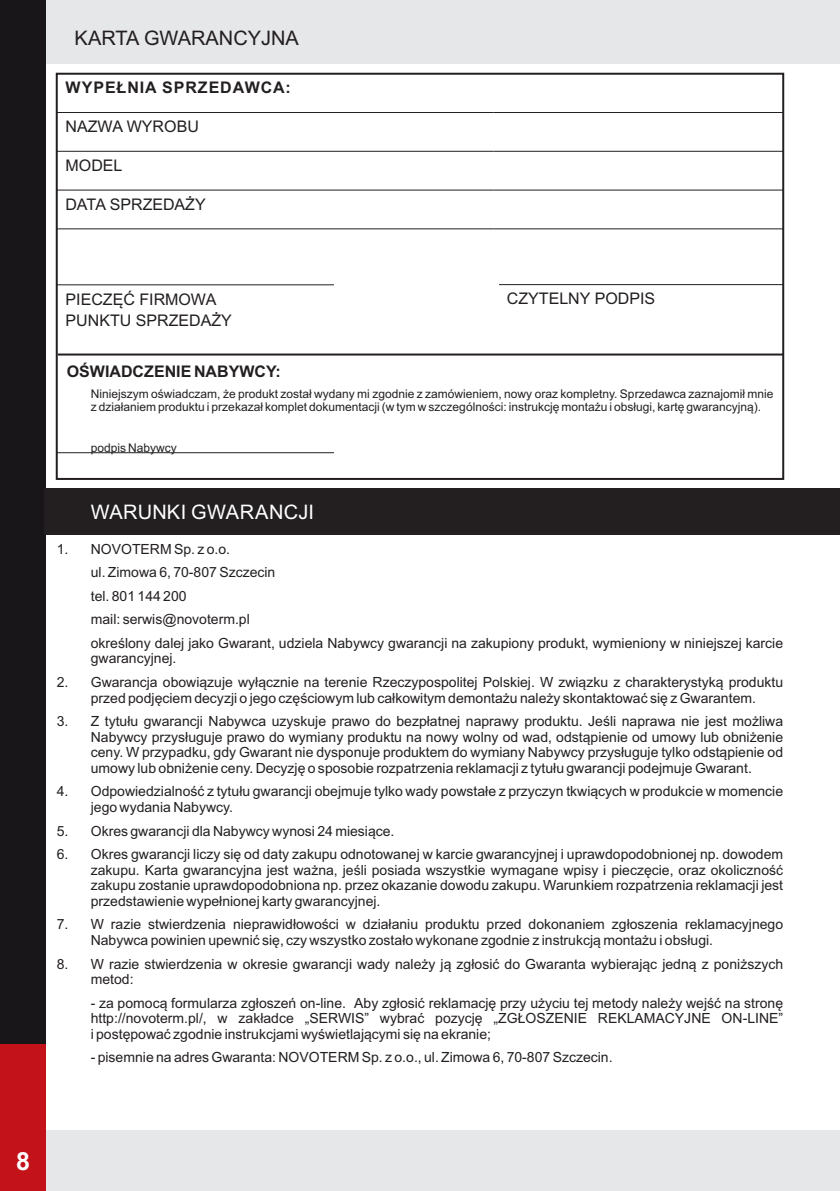
<style>
.page{position:relative;width:840px;height:1191px;background:#fff}
.page>*{position:absolute;margin:0;border:0;box-sizing:border-box;transform-origin:0 0}
.t1{font:700 25px "Arial";color:#fff}
.t2{font:20px "Arial";color:#231f20}
.t3{font:20px "Arial";letter-spacing:.015em;color:#fff}
.t4{font:16px/21.4px "Arial";color:#231f20}
.t5{font:700 16px "Arial";color:#231f20}
.t6{font:700 16px "Arial";letter-spacing:.06em;color:#231f20}
.t7{font:14px/15.6px "Arial";color:#231f20}
.t8{font:12px/13.4px "Arial";color:#231f20}
</style>
<div class="page">
<div style="left:0;top:0;width:839px;height:64px;background:#e6e7e9"></div>
<div style="left:0;top:1130px;width:839px;height:61px;background:#e6e7e9"></div>
<div style="left:0;top:73px;width:46px;height:1118px;background:#19161a"></div>
<div style="left:0;top:1044px;width:46px;height:147px;background:#c4121a"></div>
<div style="left:0;top:0;width:46px;height:857px;background:#19161a"></div>
<hr style="left:57px;top:151px;width:277px;height:1px;background:#231f20">
<hr style="left:334px;top:151px;width:159px;height:1px;background:#231f20">
<hr style="left:493px;top:151px;width:289px;height:1px;background:#231f20">
<hr style="left:57px;top:112px;width:277px;height:1px;background:#231f20">
<hr style="left:334px;top:112px;width:159px;height:1px;background:#231f20">
<hr style="left:493px;top:112px;width:289px;height:1px;background:#231f20">
<hr style="left:57px;top:190px;width:277px;height:1px;background:#231f20">
<hr style="left:334px;top:190px;width:159px;height:1px;background:#231f20">
<hr style="left:493px;top:190px;width:289px;height:1px;background:#231f20">
<hr style="left:57px;top:284px;width:277px;height:1px;background:#231f20">
<hr style="left:499px;top:284px;width:283px;height:1px;background:#231f20">
<hr style="left:57px;top:228px;width:277px;height:1px;background:#231f20">
<hr style="left:334px;top:228px;width:159px;height:1px;background:#231f20">
<hr style="left:493px;top:228px;width:289px;height:1px;background:#231f20">
<hr style="left:58px;top:353px;width:724px;height:2px;background:#231f20">
<div style="left:56px;top:73px;width:727px;height:407px;border:2px solid #231f20"></div>
<hr style="left:57px;top:452px;width:277px;height:1px;background:#231f20">
<div style="left:44px;top:488px;width:795px;height:47px;background:#231f20"></div>
<h2 class="t2" style="left:75px;top:30px;width:226px">KARTA GWARANCYJNA</h2>
<p class="t6" style="left:66px;top:82px;width:226px">WYPEŁNIA SPRZEDAWCA:</p>
<p class="t4" style="left:65px;top:117px;width:135px">NAZWA WYROBU</p>
<p class="t4" style="left:65px;top:156px;width:58px">MODEL</p>
<p class="t4" style="left:65px;top:195px;width:142px">DATA SPRZEDAŻY</p>
<p class="t4" style="left:65px;top:290px;width:168px">PIECZĘĆ FIRMOWA<br>PUNKTU SPRZEDAŻY</p>
<p class="t4" style="left:506px;top:289px;width:150px">CZYTELNY PODPIS</p>
<p class="t5" style="left:67px;top:365px;width:215px">OŚWIADCZENIE NABYWCY:</p>
<p class="t8" style="left:91px;top:388px;width:684px">Niniejszym oświadczam, że produkt został wydany mi zgodnie z zamówieniem, nowy oraz kompletny. Sprzedawca zaznajomił mnie z działaniem produktu i przekazał komplet dokumentacji (w tym w szczególności: instrukcję montażu i obsługi, kartę gwarancyjną).</p>
<p class="t8" style="left:91px;top:442px;width:88px">podpis Nabywcy</p>
<h2 class="t3" style="left:91px;top:504px;width:225px">WARUNKI GWARANCJI</h2>
<p class="t7" style="left:91px;top:538px;width:693px;line-height:23.4px;text-indent:-34px">1. NOVOTERM Sp. z o.o.<br>ul. Zimowa 6, 70-807 Szczecin<br>tel. 801 144 200<br>mail: serwis@novoterm.pl<br>określony dalej jako Gwarant, udziela Nabywcy gwarancji na zakupiony produkt, wymieniony w niniejszej karcie</p>
<p class="t7" style="left:91px;top:652px;width:87px">gwarancyjnej.</p>
<p class="t7" style="left:57px;top:675px;width:727px;text-align:center">2. Gwarancja obowiązuje wyłącznie na terenie Rzeczypospolitej Polskiej. W związku z charakterystyką produktu przed podjęciem decyzji o jego częściowym lub całkowitym demontażu należy skontaktować się z Gwarantem.</p>
<p class="t7" style="left:91px;top:714px;width:693px;text-align:justify;text-indent:-34px">3. Z tytułu gwarancji Nabywca uzyskuje prawo do bezpłatnej naprawy produktu. Jeśli naprawa nie jest możliwa Nabywcy przysługuje prawo do wymiany produktu na nowy wolny od wad, odstąpienie od umowy lub obniżenie ceny. W przypadku, gdy Gwarant nie dysponuje produktem do wymiany Nabywcy przysługuje tylko odstąpienie od umowy lub obniżenie ceny. Decyzję o sposobie rozpatrzenia reklamacji z tytułu gwarancji podejmuje Gwarant.</p>
<p class="t7" style="left:91px;top:785px;width:693px;text-indent:-34px">4. Odpowiedzialność z tytułu gwarancji obejmuje tylko wady powstałe z przyczyn tkwiących w produkcie w momencie jego wydania Nabywcy.</p>
<p class="t7" style="left:57px;top:824px;width:339px">5. Okres gwarancji dla Nabywcy wynosi 24 miesiące.</p>
<p class="t7" style="left:91px;top:847px;width:693px;text-align:justify;text-indent:-34px">6. Okres gwarancji liczy się od daty zakupu odnotowanej w karcie gwarancyjnej i uprawdopodobnionej np. dowodem zakupu. Karta gwarancyjna jest ważna, jeśli posiada wszystkie wymagane wpisy i pieczęcie, oraz okoliczność zakupu zostanie uprawdopodobniona np. przez okazanie dowodu zakupu. Warunkiem rozpatrzenia reklamacji jest przedstawienie wypełnionej karty gwarancyjnej.</p>
<p class="t7" style="left:91px;top:918px;width:693px;text-indent:-34px">7. W razie stwierdzenia nieprawidłowości w działaniu produktu przed dokonaniem zgłoszenia reklamacyjnego<br>Nabywca powinien upewnić się, czy wszystko zostało wykonane zgodnie z instrukcją montażu i obsługi.</p>
<p class="t7" style="left:91px;top:957px;width:693px;text-indent:-34px">8. W razie stwierdzenia w okresie gwarancji wady należy ją zgłosić do Gwaranta wybierając jedną z poniższych metod:</p>
<p class="t7" style="left:91px;top:996px;width:693px;text-align:justify">- za pomocą formularza zgłoszeń on-line. Aby zgłosić reklamację przy użyciu tej metody należy wejść na stronę http://novoterm.pl/, w zakładce „SERWIS” wybrać pozycję „ZGŁOSZENIE REKLAMACYJNE ON-LINE” i postępować zgodnie instrukcjami wyświetlającymi się na ekranie;</p>
<p class="t7" style="left:91px;top:1051px;width:523px">- pisemnie na adres Gwaranta: NOVOTERM Sp. z o.o., ul. Zimowa 6, 70-807 Szczecin.</p>
<h1 class="t1" style="left:16px;top:1151px;width:15px">8</h1>
</div>
